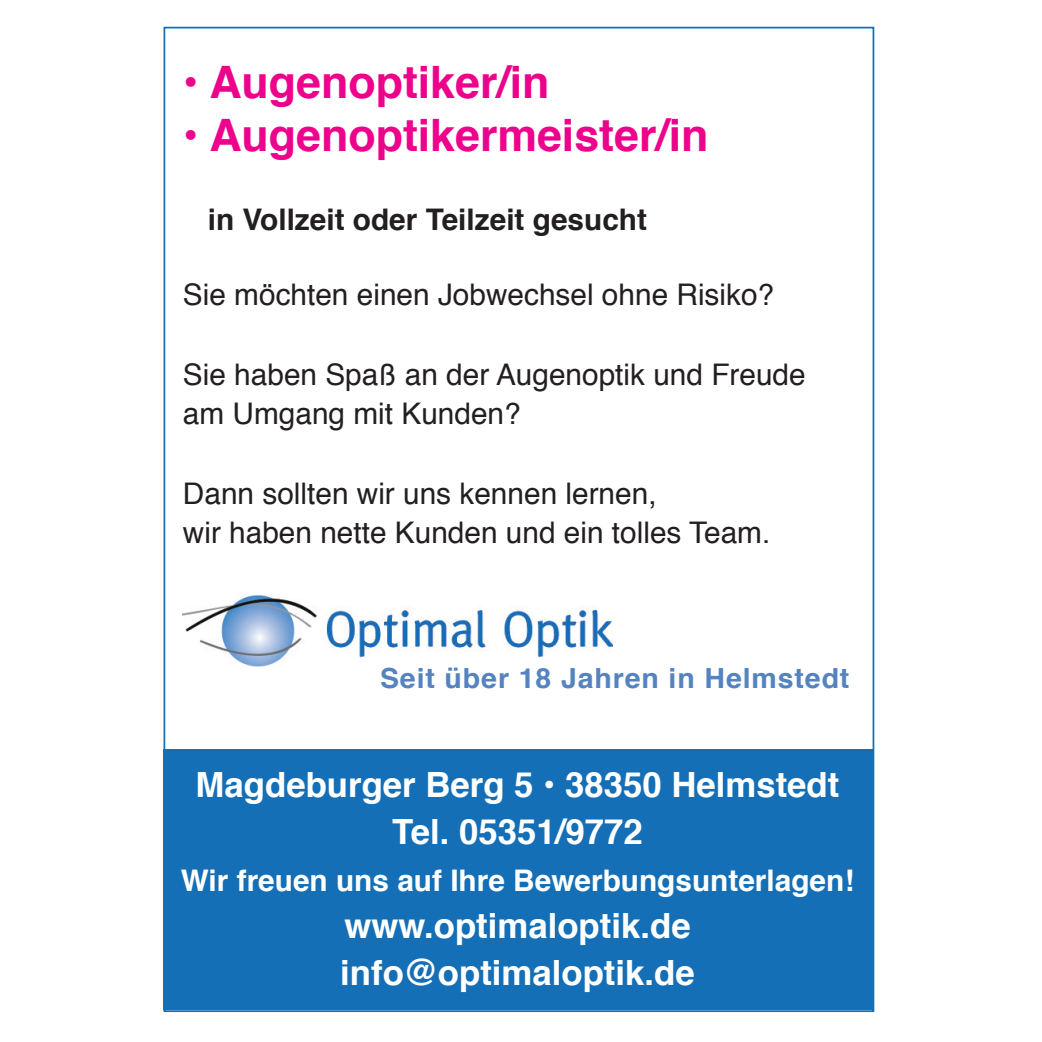
<style>
.page{position:relative;width:1042px;height:1042px;background:#fff}
.page>*{position:absolute;margin:0;border:0;box-sizing:border-box;transform-origin:0 0}
.t1{font:700 44.62px "Helvetica";color:#ed028c}
.t2{font:700 34.82px/47.1px "Helvetica";color:#fff;text-align:center}
.t3{font:29.75px/39.7px "Helvetica";color:#231f20}
.t4{font:700 29.75px "Helvetica";color:#fff}
.t5{font:700 29.75px "Helvetica";color:#231f20}
.t6{font:27.65px "Helvetica Bold+NAQLAN";letter-spacing:.03em;color:#5483c0}
</style>
<div class="page">
<div style="left:163px;top:749px;width:710px;height:261px;background:#156fb6"></div>
<img style="left:183px;top:595px;width:429px;height:71px">
<h1 class="t1" style="left:183px;top:63px;width:368px">• Augenoptiker/in</h1>
<h1 class="t1" style="left:183px;top:117px;width:527px">• Augenoptikermeister/in</h1>
<p class="t5" style="left:208px;top:207px;width:441px">in Vollzeit oder Teilzeit gesucht</p>
<p class="t3" style="left:183px;top:277px;width:593px">Sie möchten einen Jobwechsel ohne Risiko?</p>
<p class="t3" style="left:183px;top:357px;width:624px">Sie haben Spaß an der Augenoptik und Freude am Umgang mit Kunden?</p>
<p class="t3" style="left:183px;top:476px;width:589px">Dann sollten wir uns kennen lernen,<br>wir haben nette Kunden und ein tolles Team.</p>
<p class="t6" style="left:380px;top:666px;width:471px">Seit über 18 Jahren in Helmstedt</p>
<p class="t2" style="left:196px;top:764px;width:645px">Magdeburger Berg 5 • 38350 Helmstedt<br>Tel. 05351/9772</p>
<p class="t4" style="left:181px;top:868px;width:675px">Wir freuen uns auf Ihre Bewerbungsunterlagen!</p>
<p class="t2" style="left:340px;top:905px;width:356px;text-align:left">www.optimaloptik.de info@optimaloptik.de</p>
</div>
